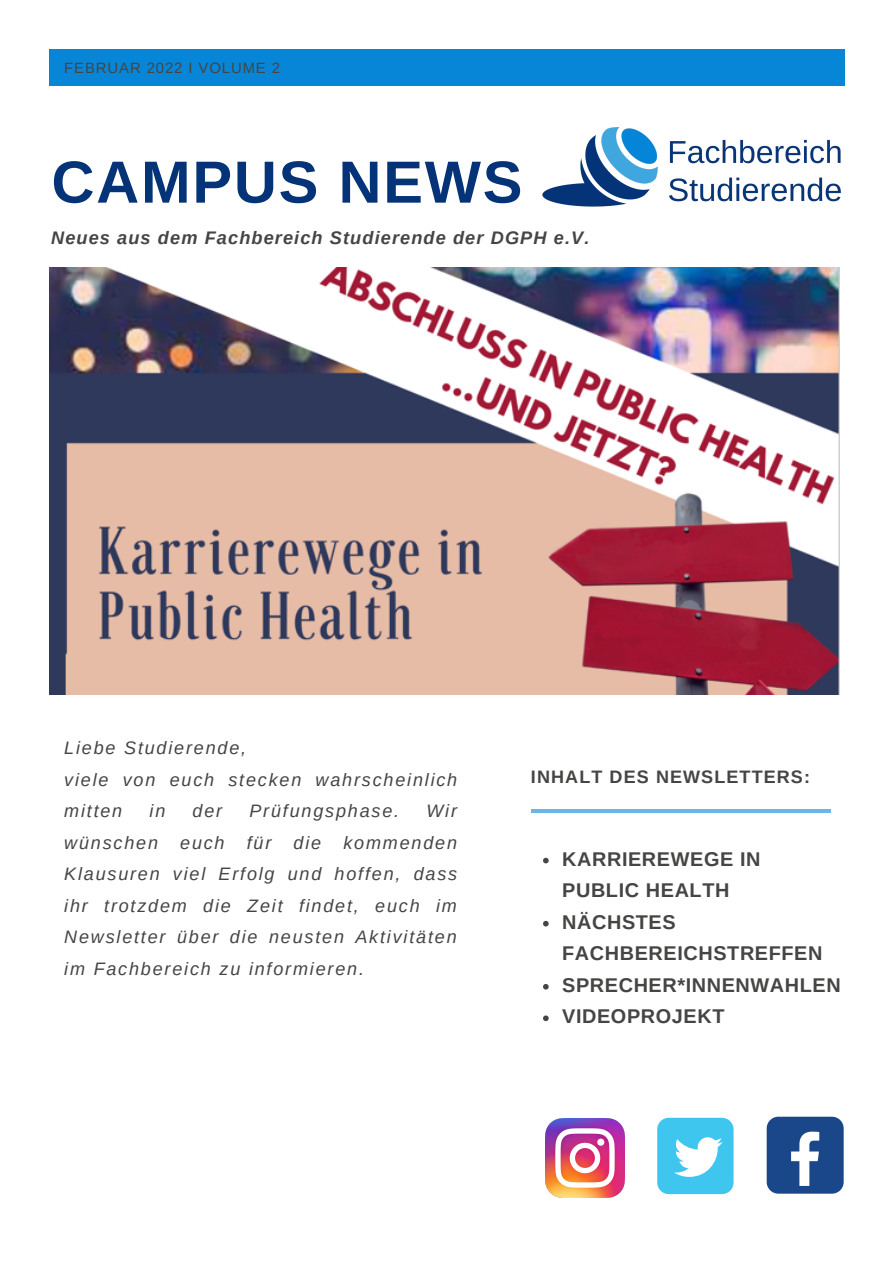
<style>
.page{position:relative;width:894px;height:1264px;background:#fff}
.page>*{position:absolute;margin:0;border:0;box-sizing:border-box;transform-origin:0 0}
.t1{font:700 59.55px "Arimo";letter-spacing:.03em;color:#043377}
.t2{font:700 19.8px/31.5px "Arimo";letter-spacing:.03em;color:#464544}
.t3{font:italic 700 18.15px "Arimo";letter-spacing:.06em;color:#464544}
.t4{font:italic 18px/31.5px "Arimo";letter-spacing:.1em;color:#464544}
.t5{font:700 18px "Arimo";letter-spacing:.06em;color:#464544}
.t6{font:14.85px "Arimo";letter-spacing:.06em;color:#464544}
</style>
<div class="page">
<hr style="left:531px;top:809px;width:299px;height:3px;background:#0786d8">
<img style="left:50px;top:268px;width:789px;height:426px">
<div style="left:50px;top:50px;width:794px;height:36px;background:#0786d8"></div>
<img style="left:531px;top:49px;width:314px;height:276px">
<div style="left:766px;top:1116px;width:77px;height:77px;background:#1a4789;border-radius:12px"></div>
<svg style="left:791px;top:1131px;width:28px;height:54px"></svg>
<div style="left:657px;top:1117px;width:76px;height:77px;background:#3fc6ee;border-radius:12px"></div>
<svg style="left:674px;top:1137px;width:48px;height:39px"></svg>
<img style="left:545px;top:1118px;width:79px;height:79px">
<svg style="left:543px;top:857px;width:5px;height:6px"></svg>
<svg style="left:543px;top:920px;width:5px;height:6px"></svg>
<svg style="left:543px;top:984px;width:5px;height:5px"></svg>
<svg style="left:543px;top:1015px;width:5px;height:6px"></svg>
<p class="t6" style="left:64px;top:60px;width:217px">FEBRUAR 2022 I VOLUME 2</p>
<p class="t1" style="left:51px;top:149px;width:472px">CAMPUS NEWS</p>
<p class="t3" style="left:51px;top:227px;width:539px">Neues aus dem Fachbereich Studierende der DGPH e.V.</p>
<p class="t4" style="left:64px;top:732px;width:183px">Liebe Studierende,</p>
<p class="t4" style="left:64px;top:763px;width:394px">viele von euch stecken wahrscheinlich mitten</p>
<p class="t4" style="left:64px;top:795px;width:394px;text-align:justify;text-indent:362px">Wir wünschen euch für die kommenden Klausuren viel Erfolg und hoffen, dass ihr trotzdem die Zeit findet, euch im Newsletter über die neusten Aktivitäten im Fachbereich zu informieren.</p>
<p class="t4" style="left:149px;top:795px;width:17px">in</p>
<p class="t4" style="left:192px;top:795px;width:31px">der</p>
<p class="t4" style="left:249px;top:795px;width:151px">Prüfungsphase.</p>
<p class="t5" style="left:531px;top:766px;width:280px">INHALT DES NEWSLETTERS:</p>
<p class="t2" style="left:562px;top:843px;width:200px">KARRIEREWEGE IN<br>PUBLIC HEALTH</p>
<p class="t2" style="left:562px;top:906px;width:262px">NÄCHSTES<br>FACHBEREICHSTREFFEN</p>
<p class="t2" style="left:562px;top:969px;width:280px">SPRECHER*INNENWAHLEN</p>
<p class="t2" style="left:562px;top:1000px;width:164px">VIDEOPROJEKT</p>
</div>
